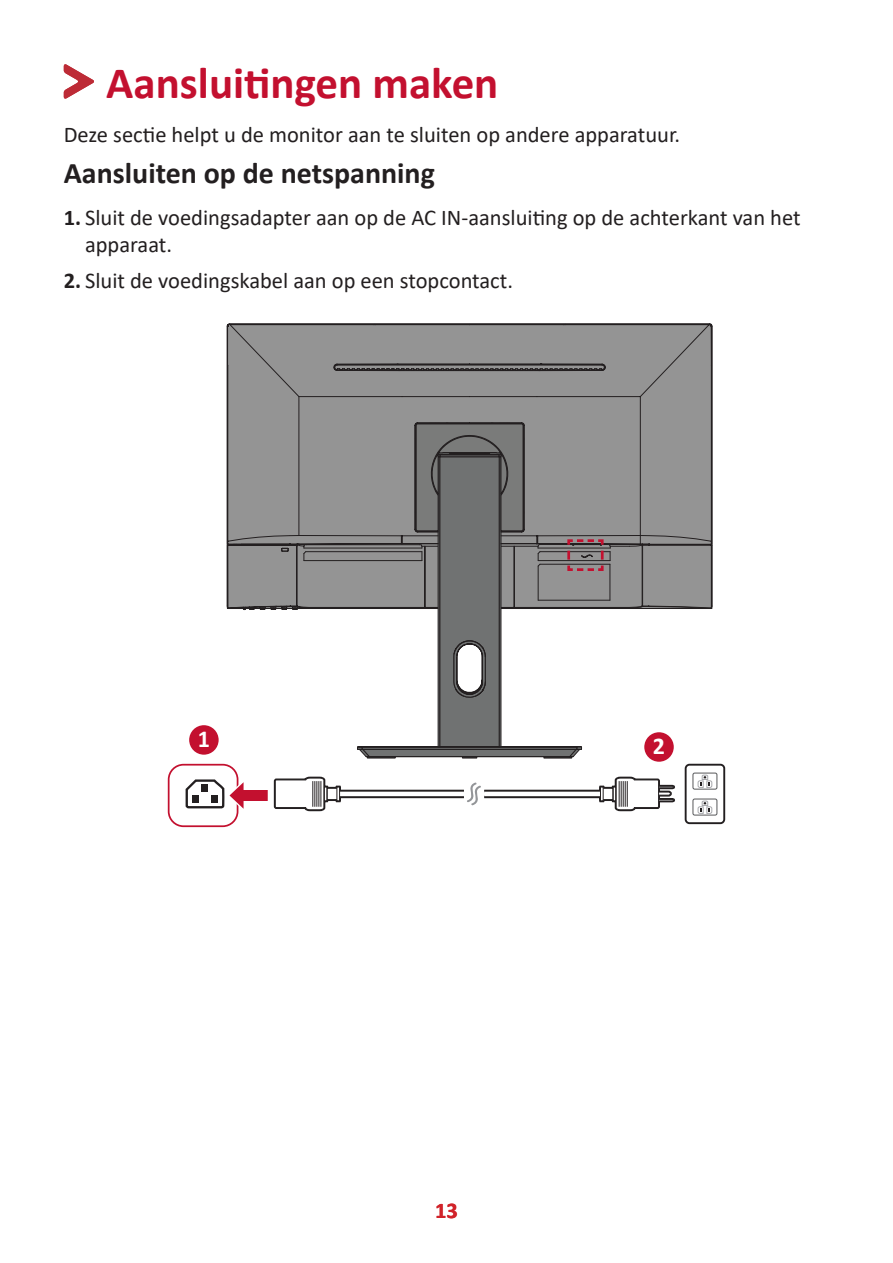
<style>
.page{position:relative;width:893px;height:1263px;background:#fff}
.page>*{position:absolute;margin:0;border:0;box-sizing:border-box;transform-origin:0 0}
.t1{font:700 45px "Calibri";color:#c3102f}
.t2{font:700 30px "Calibri";color:#231f20}
.t3{font:700 24px "Calibri";color:#fff}
.t4{font:22.5px/27px "Calibri";color:#231f20}
.t5{font:700 22.5px "Calibri";color:#d1232a}
.s1{font-weight:700}
</style>
<div class="page">
<svg style="left:64px;top:64px;width:30px;height:35px"></svg>
<svg style="left:227px;top:324px;width:485px;height:98px"></svg>
<div style="left:168px;top:764px;width:70px;height:63px;border:2px solid #c3102f;border-radius:15px"></div>
<svg style="left:227px;top:422px;width:485px;height:336px"></svg>
<div style="left:188px;top:724px;width:32px;height:32px;background:#c3102f;border-radius:50%"></div>
<div style="left:186px;top:722px;width:35px;height:35px;border:3px solid #fff;border-radius:50%"></div>
<div style="left:643px;top:731px;width:32px;height:32px;background:#c3102f;border-radius:50%"></div>
<div style="left:642px;top:729px;width:34px;height:35px;border:3px solid #fff;border-radius:50%"></div>
<div style="left:685px;top:764px;width:40px;height:60px;border:2px solid #231f20;border-radius:4px"></div>
<div style="left:693px;top:773px;width:24px;height:16px;border:1px solid #57585a;border-radius:2px"></div>
<svg style="left:697px;top:774px;width:16px;height:14px"></svg>
<div style="left:693px;top:799px;width:24px;height:16px;border:1px solid #57585a;border-radius:2px"></div>
<svg style="left:697px;top:800px;width:16px;height:14px"></svg>
<svg style="left:185px;top:775px;width:490px;height:40px"></svg>
<div style="left:192px;top:795px;width:7px;height:7px;background:#231f20"></div>
<div style="left:211px;top:795px;width:7px;height:7px;background:#231f20"></div>
<div style="left:201px;top:785px;width:7px;height:7px;background:#231f20"></div>
<h1 class="t1" style="left:106px;top:51px;width:394px">Aansluitingen maken</h1>
<p class="t4" style="left:64px;top:120px;width:618px">Deze sectie helpt u de monitor aan te sluiten op andere apparatuur.</p>
<h2 class="t2" style="left:64px;top:151px;width:373px">Aansluiten op de netspanning</h2>
<p class="t4" style="left:85px;top:204px;width:717px;text-indent:-21px"><span class="s1">1.</span> Sluit de voedingsadapter aan op de AC IN-aansluiting op de achterkant van het apparaat.</p>
<p class="t4" style="left:64px;top:266px;width:451px"><span class="s1">2.</span> Sluit de voedingskabel aan op een stopcontact.</p>
<p class="t3" style="left:198px;top:722px;width:14px">1</p>
<p class="t3" style="left:653px;top:729px;width:14px">2</p>
<p class="t5" style="left:435px;top:1194px;width:24px">13</p>
</div>
